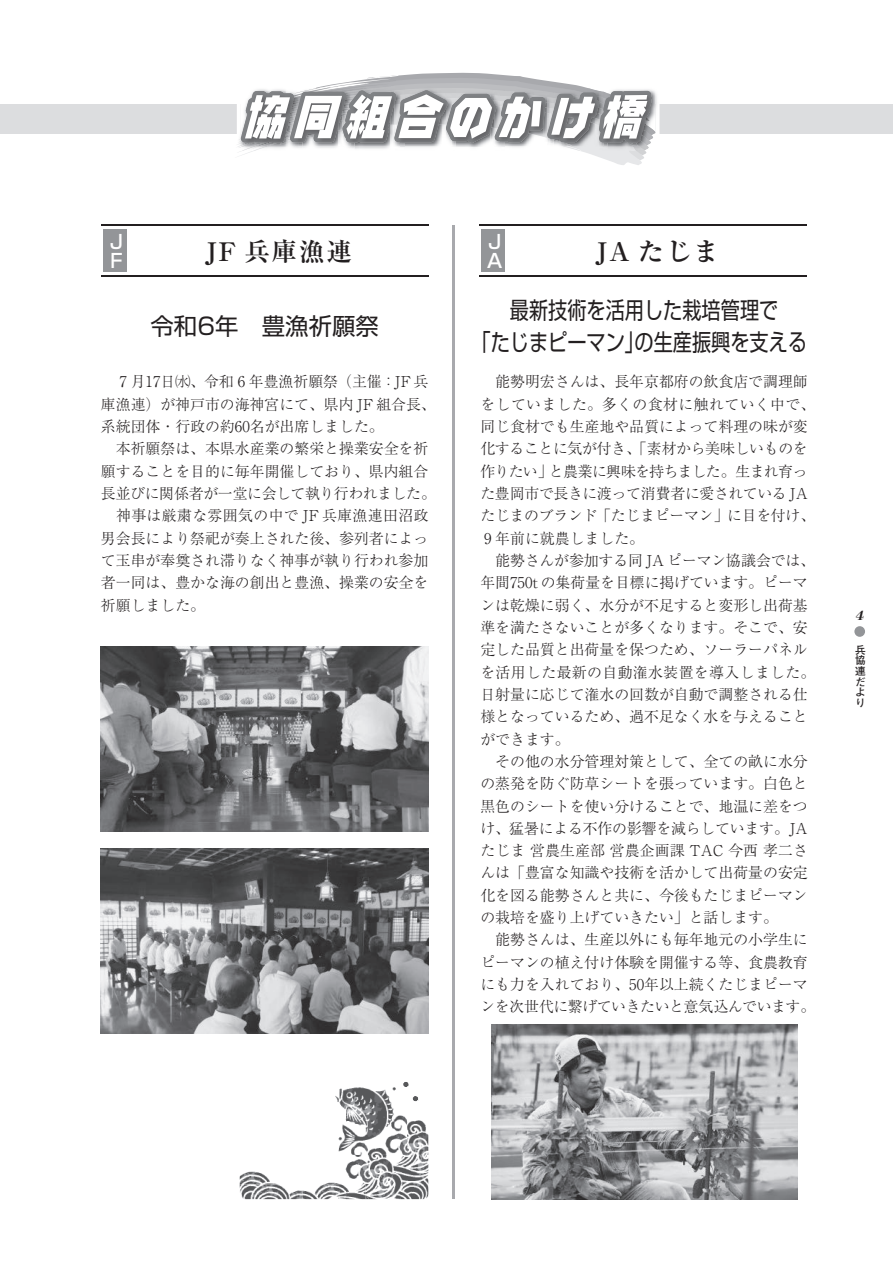
<style>
.page{position:relative;width:893px;height:1263px;background:#fff}
.page>*{position:absolute;margin:0;border:0;box-sizing:border-box;transform-origin:0 0}
.t1{font:700 25.5px "Ryumin Pro";letter-spacing:.075em;color:#231f20}
.t2{font:23.4px "Shin Go Pro";color:#231f20;scale:.82 1}
.t3{font:23.4px "Shin Go Pro";color:#231f20}
.t4{font:500 19.2px/19.2px "Shin Go Pro";color:#fff}
.t5{font:300 14.85px/22.4px "Ryumin Pro";color:#231f20}
.t6{font:300 14.85px "Ryumin Pro";letter-spacing:-.025em;color:#231f20}
.t7{font:300 14.85px "Ryumin Pro";letter-spacing:.03em;color:#231f20}
.t8{font:300 14.85px "Ryumin Pro";letter-spacing:-.05em;color:#231f20}
.t9{font:italic 700 13.8px "Bodoni BT";color:#231f20}
.t10{font:700 10.65px/10.6px "Futo Go B101 Pro";color:#231f20;text-align:justify}
</style>
<div class="page">
<div style="left:854px;top:626px;width:11px;height:11px;background:#939598;border-radius:50%"></div>
<hr style="left:453px;top:225px;width:2px;height:974px;background:#a8a9ad">
<div style="left:0;top:104px;width:893px;height:30px;background:#dcdddf"></div>
<img style="left:656px;top:95px;width:3px;height:39px">
<svg style="left:237px;top:73px;width:419px;height:92px"></svg>
<div style="left:481px;top:230px;width:24px;height:42px;background:#939598"></div>
<hr style="left:479px;top:225px;width:328px;height:1px;background:#231f20">
<hr style="left:479px;top:276px;width:328px;height:1px;background:#231f20">
<div style="left:103px;top:230px;width:23px;height:42px;background:#939598"></div>
<hr style="left:101px;top:225px;width:327px;height:1px;background:#231f20">
<hr style="left:101px;top:276px;width:327px;height:1px;background:#231f20">
<img style="left:491px;top:1025px;width:306px;height:174px">
<img style="left:101px;top:646px;width:327px;height:185px">
<img style="left:101px;top:848px;width:327px;height:185px">
<svg style="left:403px;top:1082px;width:6px;height:5px"></svg>
<svg style="left:412px;top:1096px;width:7px;height:6px"></svg>
<img style="left:240px;top:1172px;width:8px;height:12px">
<img style="left:248px;top:1155px;width:180px;height:44px">
<img style="left:339px;top:1087px;width:57px;height:9px">
<img style="left:338px;top:1136px;width:62px;height:13px">
<img style="left:407px;top:1121px;width:5px;height:34px">
<p class="t4" style="left:107px;top:230px;width:17px">Ｊ<br>Ｆ</p>
<p class="t4" style="left:485px;top:230px;width:18px">Ｊ<br>Ａ</p>
<h1 class="t1" style="left:205px;top:231px;width:148px">JF 兵庫漁連</h1>
<h1 class="t1" style="left:596px;top:231px;width:124px">JA たじま</h1>
<h2 class="t3" style="left:151px;top:307px;width:230px">令和6年　豊漁祈願祭</h2>
<p class="t5" style="left:101px;top:369px;width:336px">　 7 月17日㈬、令和 6 年豊漁祈願祭（主催：JF 兵庫漁連）が神戸市の海神宮にて、県内 JF 組合長、系統団体・行政の約60名が出席しました。<br>　本祈願祭は、本県水産業の繁栄と操業安全を祈願することを目的に毎年開催しており、県内組合長並びに関係者が一堂に会して執り行われました。　神事は厳粛な雰囲気の中で JF 兵庫漁連田沼政男会長により祭祀が奏上された後、参列者によって玉串が奉奠され滞りなく神事が執り行われ参加者一同は、豊かな海の創出と豊漁、操業の安全を祈願しました。</p>
<h2 class="t2" style="left:510px;top:291px;width:329px">最新技術を活用した栽培管理で</h2>
<h2 class="t2" style="left:471px;top:323px;width:411px">「たじまピーマンの生産振興を支える</h2>
<h2 class="t2" style="left:625px;top:323px;width:25px">」</h2>
<p class="t5" style="left:480px;top:369px;width:329px">　能勢明宏さんは、長年京都府の飲食店で調理師</p>
<p class="t7" style="left:480px;top:392px;width:336px">をしていました。多くの食材に触れていく中で、</p>
<p class="t5" style="left:480px;top:414px;width:329px">同じ食材でも生産地や品質によって料理の味が変</p>
<p class="t6" style="left:480px;top:437px;width:329px">化することに気が付き、「素材から美味しいものを</p>
<p class="t8" style="left:549px;top:459px;width:260px">と農業に興味を持ちました。生まれ育っ</p>
<p class="t5" style="left:480px;top:459px;width:336px">作りたい」<br>た豊岡市で長きに渡って消費者に愛されている JAたじまのブランド「たじまピーマン」に目を付け、<br>9 年前に就農しました。<br>　能勢さんが参加する同 JA ピーマン協議会では、年間750t の集荷量を目標に掲げています。ピーマンは乾燥に弱く、水分が不足すると変形し出荷基準を満たさないことが多くなります。そこで、安定した品質と出荷量を保つため、ソーラーパネルを活用した最新の自動潅水装置を導入しました。日射量に応じて潅水の回数が自動で調整される仕様となっているため、過不足なく水を与えることができます。<br>　その他の水分管理対策として、全ての畝に水分の蒸発を防ぐ防草シートを張っています。白色と黒色のシートを使い分けることで、地温に差をつけ、猛暑による不作の影響を減らしています。JAたじま営農生産部営農企画課 TAC 今西孝二さんは「豊富な知識や技術を活かして出荷量の安定化を図る能勢さんと共に、今後もたじまピーマンの栽培を盛り上げていきたい」と話します。<br>　能勢さんは、生産以外にも毎年地元の小学生にピーマンの植え付け体験を開催する等、食農教育にも力を入れており、50年以上続くたじまピーマンを次世代に繋げていきたいと意気込んでいます。</p>
<p class="t9" style="left:856px;top:606px;width:10px">4</p>
<p class="t10" style="left:855px;top:643px;width:12px">兵協連だより</p>
</div>
